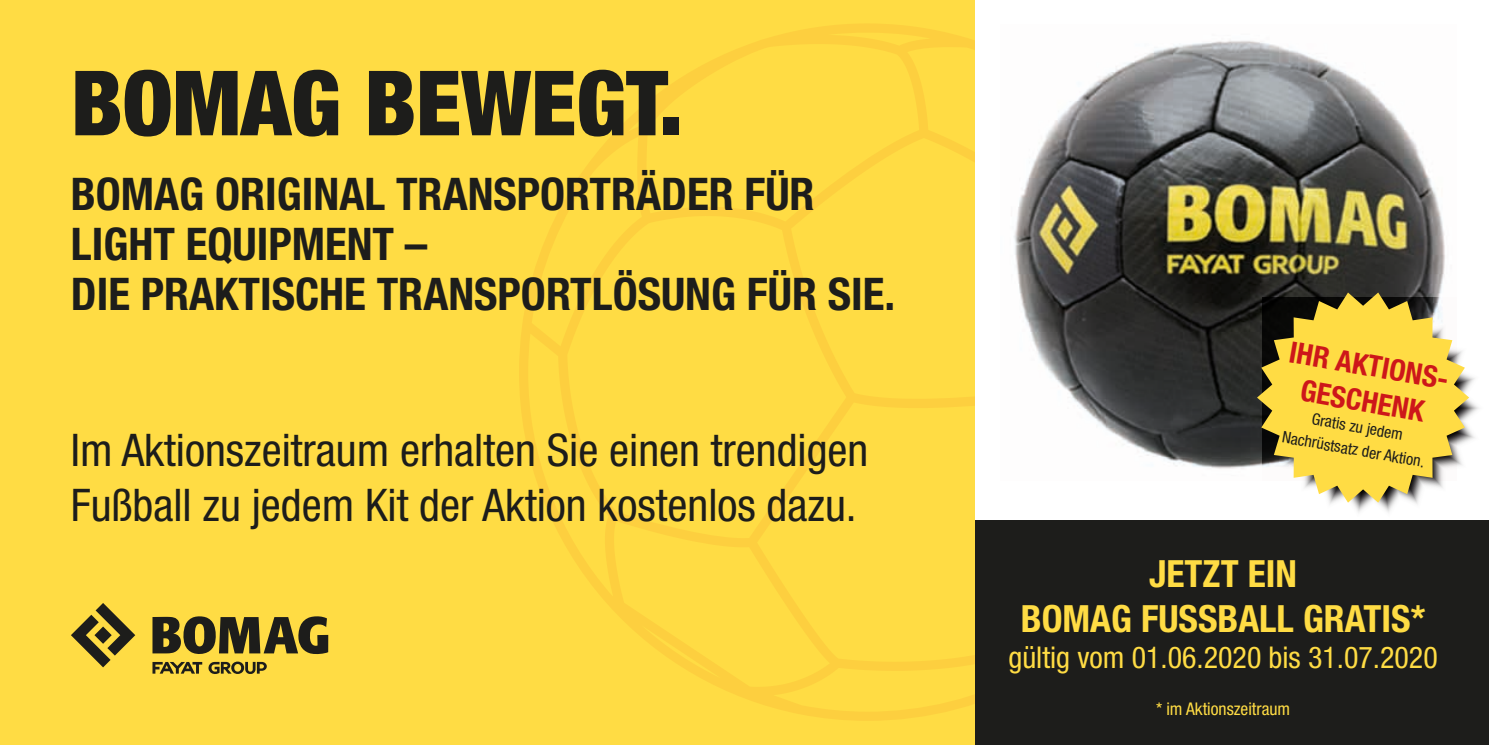
<style>
.page{position:relative;width:1489px;height:745px;background:#fff}
.page>*{position:absolute;margin:0;border:0;box-sizing:border-box;transform-origin:0 0}
.t1{font:900 condensed 90px "Helvetica Neue LT Pro";color:#1d1d1b}
.t2{font:condensed 45px/55px "Helvetica Neue LT Pro";color:#1d1d1b}
.t3{font:700 condensed 45px/50px "Helvetica Neue LT Pro";color:#1d1d1b}
.t4{font:700 condensed 37.5px/45px "Helvetica Neue LT Pro";color:#ffdc44;text-align:center}
.t5{font:condensed 30px "Helvetica Neue LT Pro";color:#ffdc44}
.t6{font:700 condensed 29.5px/36px "Helvetica Neue LT Pro";color:#cd171a;text-align:center}
.t7{font:condensed 17.5px "Helvetica Neue LT Pro";color:#ffdc44}
.t8{font:condensed 16px/22.8px "Helvetica Neue LT Pro";color:#1d1d1b;text-align:center}
</style>
<div class="page">
<div style="left:957px;top:519px;width:531px;height:225px;background:#1d1d1b"></div>
<div style="left:0;top:0;width:974px;height:744px;background:#ffdc44"></div>
<svg style="left:519px;top:24px;width:455px;height:696px"></svg>
<svg style="left:71px;top:603px;width:64px;height:64px"></svg>
<svg style="left:152px;top:616px;width:176px;height:38px"></svg>
<svg style="left:152px;top:662px;width:50px;height:11px"></svg>
<svg style="left:208px;top:661px;width:59px;height:12px"></svg>
<img style="left:1014px;top:40px;width:431px;height:429px">
<svg style="left:1329px;top:375px;width:150px;height:137px"></svg>
<svg style="left:1256px;top:292px;width:212px;height:210px;background:#d9c159"></svg>
<h1 class="t1" style="left:71px;top:49px;width:613px">BOMAG BEWEGT.</h1>
<p class="t3" style="left:71px;top:169px;width:825px">BOMAG ORIGINAL TRANSPORTRÄDER FÜR<br>LIGHT EQUIPMENT –<br>DIE PRAKTISCHE TRANSPORTLÖSUNG FÜR SIE.</p>
<p class="t2" style="left:71px;top:421px;width:799px">Im Aktionszeitraum erhalten Sie einen trendigen<br>Fußball zu jedem Kit der Aktion kostenlos dazu.</p>
<p class="t6" style="left:1292px;top:333px;width:167px;rotate:10deg">IHR AKTIONS-<br>GESCHENK</p>
<p class="t8" style="left:1288px;top:402px;width:146px;rotate:10deg">Gratis zu jedem<br>Nachrüstsatz der Aktion.</p>
<p class="t4" style="left:1020px;top:551px;width:406px">JETZT EIN<br>BOMAG FUSSBALL GRATIS*</p>
<p class="t5" style="left:1008px;top:639px;width:431px">gültig vom 01.06.2020 bis 31.07.2020</p>
<p class="t7" style="left:1155px;top:698px;width:136px">* im Aktionszeitraum</p>
</div>
